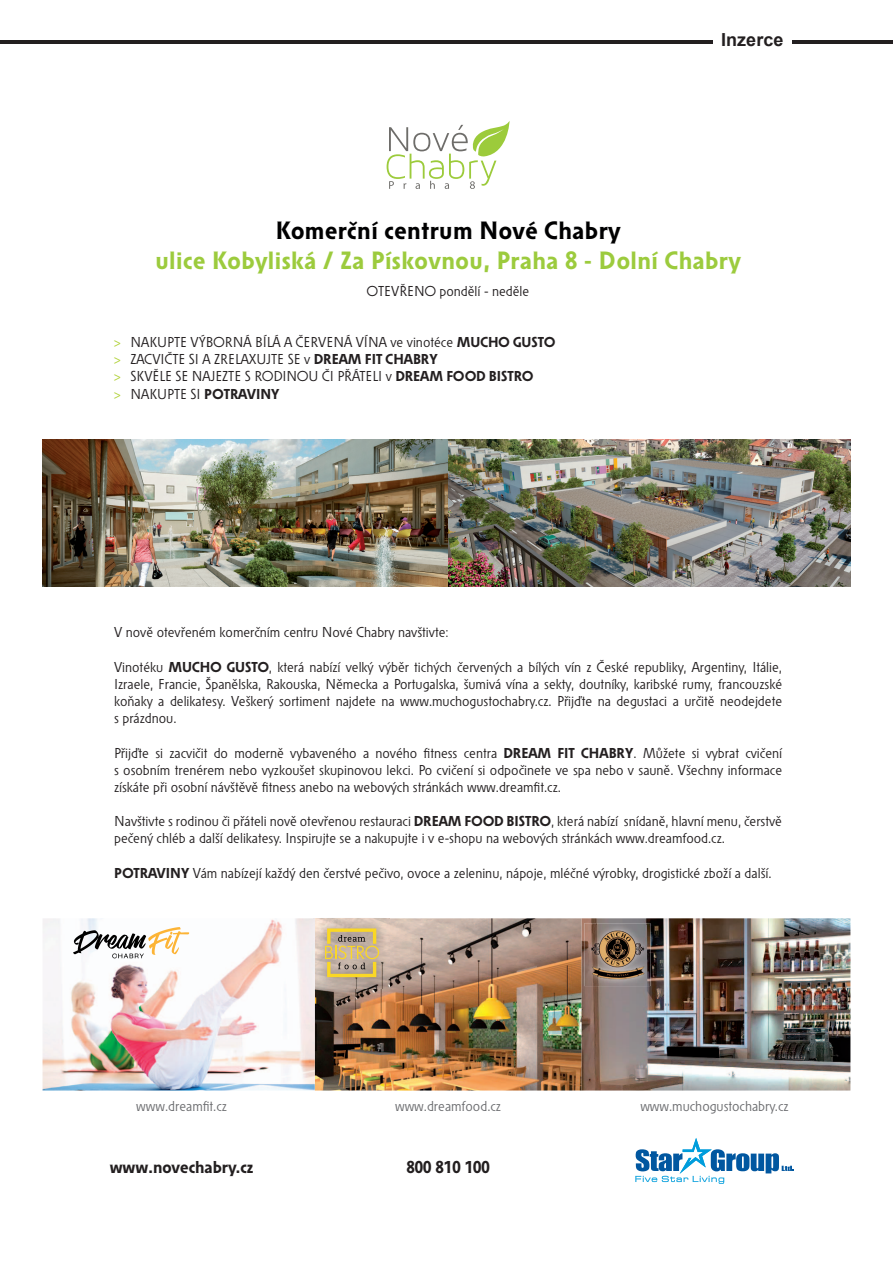
<style>
.page{position:relative;width:893px;height:1263px;background:#fff}
.page>*{position:absolute;margin:0;border:0;box-sizing:border-box;transform-origin:0 0}
.t1{font:700 24.9px "Solpera";letter-spacing:.02em;color:#9ccb3d}
.t2{font:700 24.9px "Solpera";letter-spacing:.02em;color:#000001}
.t3{font:700 18px "Arial";color:#231f20}
.t4{font:700 17.25px "Solpera";color:#231f20}
.t5{font:14.25px/17.2px "Solpera";color:#231f20;text-align:justify}
.t6{font:14.25px "Solpera";color:#6c6d70}
.s1{color:#b0d136}
.s2{font-weight:700}
</style>
<div class="page">
<svg style="left:643px;top:40px;width:186px;height:4px"></svg>
<hr style="left:0;top:40px;width:712px;height:3px;background:#231f20">
<hr style="left:793px;top:40px;width:100px;height:3px;background:#231f20">
<img style="left:43px;top:918px;width:807px;height:172px">
<svg style="left:387px;top:121px;width:123px;height:68px"></svg>
<svg style="left:635px;top:1138px;width:159px;height:46px"></svg>
<img style="left:43px;top:439px;width:807px;height:148px">
<svg style="left:73px;top:927px;width:116px;height:31px"></svg>
<img style="left:314px;top:918px;width:76px;height:70px">
<svg style="left:325px;top:928px;width:54px;height:49px;background:#c6b179"></svg>
<img style="left:584px;top:923px;width:66px;height:63px">
<img style="left:589px;top:925px;width:57px;height:57px">
<p class="t3" style="left:721px;top:28px;width:64px">Inzerce</p>
<h1 class="t2" style="left:276px;top:216px;width:346px">Komerční centrum Nové Chabry</h1>
<h1 class="t1" style="left:155px;top:246px;width:587px">ulice Kobyliská / Za Pískovnou, Praha 8 - Dolní Chabry</h1>
<p class="t5" style="left:367px;top:284px;width:164px">OTEVŘENO pondělí - neděle</p>
<p class="t5" style="left:114px;top:334px;width:443px;text-align:left"><span class="s1">&gt;</span> NAKUPTE VÝBORNÁ BÍLÁ A ČERVENÁ VÍNA ve vinotéce <span class="s2">MUCHO GUSTO </span><span class="s1">&gt;</span> ZACVIČTE SI A ZRELAXUJTE SE v <span class="s2">DREAM FIT CHABRY<br></span><span class="s1">&gt;</span> SKVĚLE SE NAJEZTE S RODINOU ČI PŘÁTELI v <span class="s2">DREAM FOOD BISTRO<br></span><span class="s1">&gt;</span> NAKUPTE SI <span class="s2">POTRAVINY</span></p>
<p class="t5" style="left:114px;top:625px;width:336px">V nově otevřeném komerčním centru Nové Chabry navštivte:</p>
<p class="t5" style="left:114px;top:659px;width:670px">Vinotéku <span class="s2">MUCHO GUSTO</span>, která nabízí velký výběr tichých červených a bílých vín z České republiky, Argentiny, Itálie, Izraele, Francie, Španělska, Rakouska, Německa a Portugalska, šumivá vína a sekty, doutníky, karibské rumy, francouzské koňaky a delikatesy. Veškerý sortiment najdete na www.muchogustochabry.cz. Přijďte na degustaci a určitě neodejdete s prázdnou.</p>
<p class="t5" style="left:114px;top:745px;width:670px">Přijďte si zacvičit do moderně vybaveného a nového fitness centra <span class="s2">DREAM FIT CHABRY</span>. Můžete si vybrat cvičení s osobním trenérem nebo vyzkoušet skupinovou lekci. Po cvičení si odpočinete ve spa nebo v sauně. Všechny informace získáte při osobní návštěvě fitness anebo na webových stránkách www.dreamfit.cz.</p>
<p class="t5" style="left:114px;top:814px;width:669px">Navštivte s rodinou či přáteli nově otevřenou restauraci <span class="s2">DREAM FOOD BISTRO</span>, která nabízí snídaně, hlavní menu, čerstvě pečený chléb a další delikatesy. Inspirujte se a nakupujte i v e-shopu na webových stránkách www.dreamfood.cz.</p>
<p class="t5" style="left:114px;top:865px;width:659px"><span class="s2">POTRAVINY</span> Vám nabízejí každý den čerstvé pečivo, ovoce a zeleninu, nápoje, mléčné výrobky, drogistické zboží a další.</p>
<p class="t6" style="left:136px;top:1098px;width:92px">www.dreamfit.cz</p>
<p class="t6" style="left:395px;top:1098px;width:107px">www.dreamfood.cz</p>
<p class="t6" style="left:640px;top:1098px;width:150px">www.muchogustochabry.cz</p>
<p class="t4" style="left:110px;top:1157px;width:145px">www.novechabry.cz</p>
<p class="t4" style="left:406px;top:1157px;width:85px">800 810 100</p>
</div>
